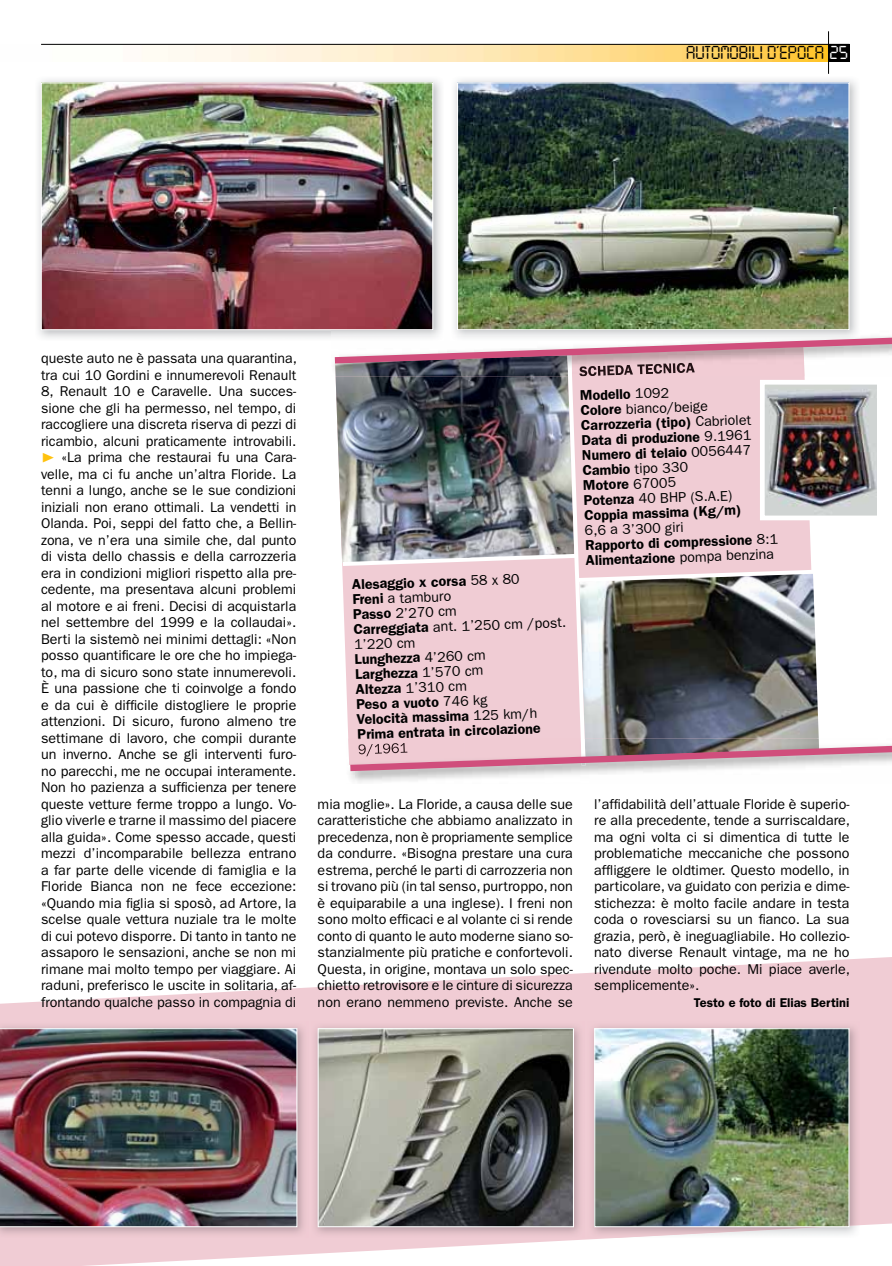
<style>
.page{position:relative;width:892px;height:1266px;background:#fff}
.page>*{position:absolute;margin:0;border:0;box-sizing:border-box;transform-origin:0 0}
.t1{font:16.5px "Digital ICG";color:#000}
.t2{font:14.25px/16.5px "Franklin Gothic";color:#000;text-align:justify}
.t3{font:600 14.25px/15px "Franklin Gothic";color:#000}
.t4{font:600 12.75px "Franklin Gothic";color:#000}
.s1{color:#fff}
.s2{font-family:"Zeal";color:#ffc20e}
.s3{font-weight:400}
</style>
<div class="page">
<svg style="left:0;top:957px;width:891px;height:309px;fill:#f0ccd4"></svg>
<img style="left:142px;top:45px;width:686px;height:16px">
<hr style="left:41px;top:44px;width:808px;height:1px;background:#000">
<hr style="left:828px;top:31px;width:1px;height:43px;background:#000">
<div style="left:828px;top:44px;width:21px;height:17px;background:#000"></div>
<img style="left:0;top:1022px;width:308px;height:216px">
<img style="left:0;top:1028px;width:297px;height:199px">
<img style="left:588px;top:1022px;width:271px;height:216px">
<img style="left:596px;top:1030px;width:251px;height:195px">
<div style="left:594px;top:1028px;width:255px;height:199px;border:1px solid #fff"></div>
<img style="left:311px;top:1022px;width:273px;height:216px">
<img style="left:319px;top:1030px;width:253px;height:195px">
<div style="left:317px;top:1028px;width:257px;height:199px;border:1px solid #fff"></div>
<img style="left:38px;top:79px;width:403px;height:259px">
<img style="left:43px;top:84px;width:388px;height:244px">
<div style="left:41px;top:82px;width:392px;height:248px;border:1px solid #fff"></div>
<img style="left:454px;top:79px;width:403px;height:252px">
<img style="left:459px;top:84px;width:388px;height:244px">
<div style="left:457px;top:82px;width:392px;height:248px;border:1px solid #fff"></div>
<img style="left:331px;top:331px;width:112px;height:9px">
<img style="left:335px;top:337px;width:556px;height:434px">
<img style="left:765px;top:386px;width:110px;height:128px">
<div style="left:759px;top:380px;width:122px;height:140px;border:5px solid #fff"></div>
<p class="t1" style="left:686px;top:42px;width:163px">AUTOMOBILI D’EPOCA <span class="s1">25</span></p>
<p class="t2" style="left:41px;top:350px;width:257px">queste auto ne è passata una quarantina, tra cui 10 Gordini e innumerevoli Renault 8, Renault 10 e Caravelle. Una succes&shy;sione che gli ha permesso, nel tempo, di raccogliere una discreta riserva di pezzi di ricambio, alcuni praticamente introvabili. <span class="s2">®</span> «La prima che restaurai fu una Cara&shy;velle, ma ci fu anche un’altra Floride. La tenni a lungo, anche se le sue condizioni iniziali non erano ottimali. La vendetti in Olanda. Poi, seppi del fatto che, a Bellin&shy;zona, ve n’era una simile che, dal punto di vista dello chassis e della carrozzeria era in condizioni migliori rispetto alla pre&shy;cedente, ma presentava alcuni problemi al motore e ai freni. Decisi di acquistarla nel settembre del 1999 e la collaudai».<br>Berti la sistemò nei minimi dettagli: «Non posso quantificare le ore che ho impiega&shy;to, ma di sicuro sono state innumerevoli.<br>È una passione che ti coinvolge a fondo e da cui è difficile distogliere le proprie attenzioni. Di sicuro, furono almeno tre settimane di lavoro, che compii durante un inverno. Anche se gli interventi furo&shy;no parecchi, me ne occupai interamente.<br>Non ho pazienza a sufficienza per tenere queste vetture ferme troppo a lungo. Vo&shy;glio viverle e trarne il massimo del piacere alla guida». Come spesso accade, questi mezzi d’incomparabile bellezza entrano a far parte delle vicende di famiglia e la Floride Bianca non ne fece eccezione: «Quando mia figlia si sposò, ad Artore, la scelse quale vettura nuziale tra le molte di cui potevo disporre. Di tanto in tanto ne assaporo le sensazioni, anche se non mi rimane mai molto tempo per viaggiare. Ai raduni, preferisco le uscite in solitaria, af&shy;frontando qualche passo in compagnia di</p>
<p class="t3" style="left:352px;top:577px;width:214px;rotate:-2deg">Alesaggio x corsa <span class="s3">58 x 80<br></span>Freni <span class="s3">a tamburo<br></span>Passo <span class="s3">2’270 cm<br></span>Carreggiata <span class="s3">ant. 1’250 cm /post.<br>1’220 cm<br></span>Lunghezza <span class="s3">4’260 cm<br></span>Larghezza <span class="s3">1’570 cm<br></span>Altezza <span class="s3">1’310 cm<br></span>Peso a vuoto <span class="s3">746 kg<br></span>Velocità massima <span class="s3">125 km/h<br></span>Prima entrata in circolazione</p>
<p class="t3" style="left:579px;top:388px;width:172px;rotate:-2deg">Modello <span class="s3">1092<br></span>Colore <span class="s3">bianco/beige<br></span>Carrozzeria (tipo) <span class="s3">Cabriolet<br></span>Data di produzione <span class="s3">9.1961<br></span>Numero di telaio <span class="s3">0056447<br></span>Cambio <span class="s3">tipo 330<br></span>Motore <span class="s3">67005<br></span>Potenza <span class="s3">40 BHP (S.A.E)<br></span>Coppia massima (Kg/m)</p>
<p class="t3" style="left:584px;top:523px;width:194px;rotate:-2deg"><span class="s3">6,6 a 3’300 giri<br></span>Rapporto di compressione <span class="s3">8:1<br></span>Alimentazione <span class="s3">pompa benzina</span></p>
<p class="t2" style="left:317px;top:796px;width:257px">mia moglie». La Floride, a causa delle sue caratteristiche che abbiamo analizzato in precedenza, non è propriamente semplice da condurre. «Bisogna prestare una cura estrema, perché le parti di carrozzeria non si trovano più (in tal senso, purtroppo, non è equiparabile a una inglese). I freni non sono molto efficaci e al volante ci si rende conto di quanto le auto moderne siano so&shy;stanzialmente più pratiche e confortevoli.<br>Questa, in origine, montava un solo spec&shy;chietto retrovisore e le cinture di sicurezza non erano nemmeno previste. Anche se</p>
<p class="t2" style="left:594px;top:796px;width:257px">l’affidabilità dell’attuale Floride è superio&shy;re alla precedente, tende a surriscaldare, ma ogni volta ci si dimentica di tutte le problematiche meccaniche che possono affliggere le oldtimer. Questo modello, in particolare, va guidato con perizia e dime&shy;stichezza: è molto facile andare in testa coda o rovesciarsi su un fianco. La sua grazia, però, è ineguagliabile. Ho collezio&shy;nato diverse Renault vintage, ma ne ho rivendute molto poche. Mi piace averle, semplicemente».</p>
<p class="t4" style="left:693px;top:995px;width:157px">Testo e foto di Elias Bertini</p>
</div>
